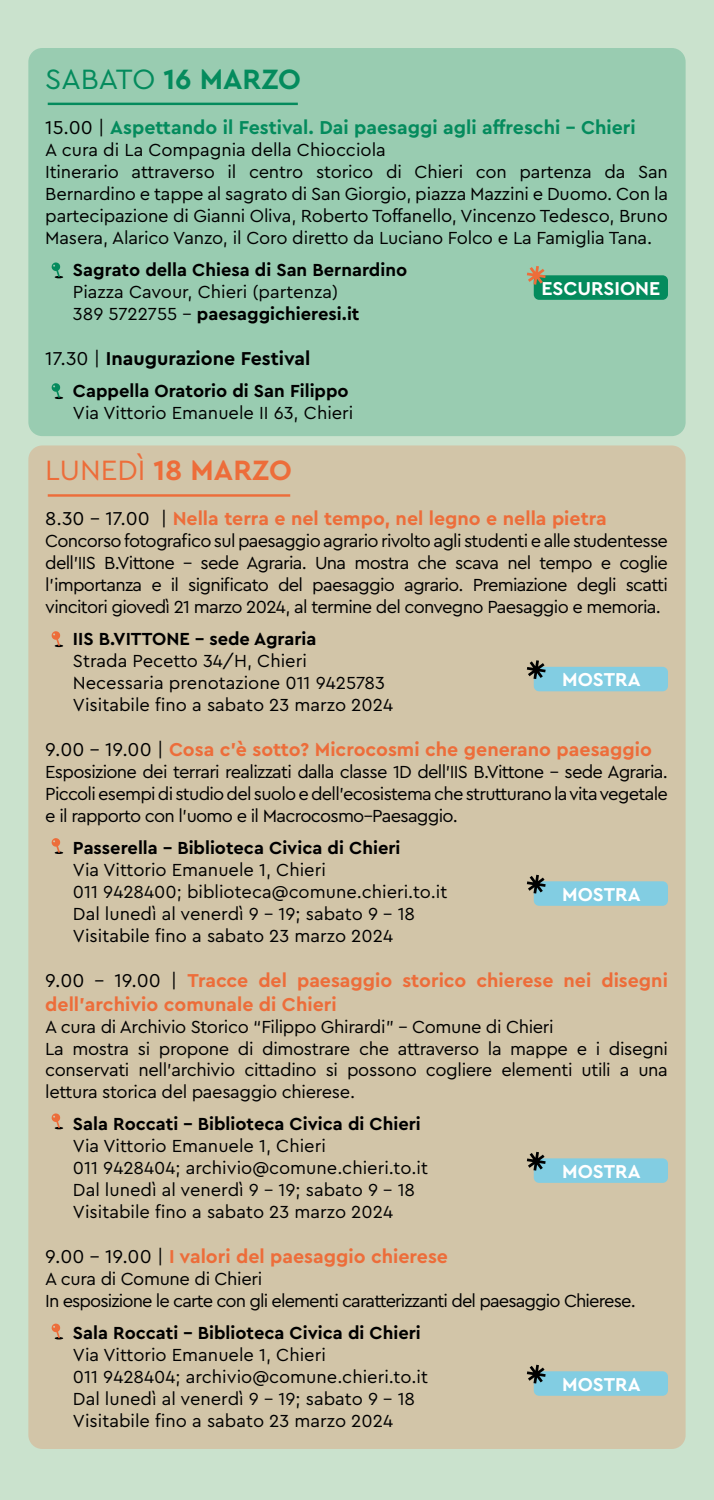
<style>
.page{position:relative;width:714px;height:1500px;background:#cae2cd}
.page>*{position:absolute;margin:0;border:0;box-sizing:border-box;transform-origin:0 0}
.t1{font:700 29.25px "Cera Pro";color:#048b5d}
.t2{font:700 29.25px "Cera Pro";color:#ed6d3a}
.t3{font:700 19.5px/23.4px "Cera Pro";color:#ed6d3a}
.t4{font:700 19.5px "Cera Pro";color:#048b5d}
.t5{font:700 19.5px "Cera Pro";color:#fff}
.t6{font:700 19.5px "Cera Pro";color:#000}
.t7{font:18.3px/21.9px "Cera Pro";letter-spacing:-.01em;color:#000}
.t8{font:700 18.3px "Cera Pro";color:#000}
.t9{font:18.3px/21.9px "Cera Pro";letter-spacing:-.05em;color:#000}
.s1{font-weight:400}
.s2{font-weight:400;color:#000}
.s3{font-weight:700}
</style>
<div class="page">
<div style="left:28px;top:48px;width:658px;height:388px;background:#99ccb1;border-radius:14px"></div>
<div style="left:28px;top:445px;width:658px;height:1004px;background:#d2c5a8;border-radius:14px"></div>
<div style="left:534px;top:275px;width:134px;height:25px;background:#048b5d;border-radius:5px"></div>
<svg style="left:527px;top:266px;width:19px;height:19px"></svg>
<div style="left:534px;top:667px;width:134px;height:24px;background:#82cde2;border-radius:5px"></div>
<svg style="left:527px;top:660px;width:19px;height:19px"></svg>
<div style="left:534px;top:881px;width:134px;height:25px;background:#82cde2;border-radius:5px"></div>
<svg style="left:527px;top:875px;width:19px;height:19px"></svg>
<div style="left:534px;top:1158px;width:134px;height:25px;background:#82cde2;border-radius:5px"></div>
<svg style="left:527px;top:1152px;width:19px;height:19px"></svg>
<div style="left:534px;top:1371px;width:134px;height:25px;background:#82cde2;border-radius:5px"></div>
<svg style="left:527px;top:1365px;width:19px;height:19px"></svg>
<hr style="left:48px;top:103px;width:250px;height:2px;background:#048b5d">
<hr style="left:48px;top:494px;width:242px;height:3px;background:#ed6d3a">
<svg style="left:51px;top:262px;width:12px;height:16px"></svg>
<svg style="left:51px;top:631px;width:12px;height:16px"></svg>
<svg style="left:51px;top:838px;width:12px;height:16px"></svg>
<svg style="left:51px;top:1113px;width:12px;height:16px"></svg>
<svg style="left:51px;top:1323px;width:12px;height:16px"></svg>
<svg style="left:51px;top:383px;width:12px;height:16px"></svg>
<h1 class="t1" style="left:45px;top:60px;width:257px"><span class="s1">SABATO</span> 16 MARZO</h1>
<p class="t4" style="left:45px;top:115px;width:592px"><span class="s2">15.00 |</span> Aspettando il Festival. Dai paesaggi agli affreschi - Chieri</p>
<p class="t7" style="left:45px;top:138px;width:624px">A cura di La Compagnia della Chiocciola<br>Itinerario attraverso il centro storico di Chieri con partenza da San Bernardino e tappe al sagrato di San Giorgio, piazza Mazzini e Duomo. Con la partecipazione di Gianni Oliva, Roberto Toffanello, Vincenzo Tedesco, Bruno Masera, Alarico Vanzo, il Coro diretto da Luciano Folco e La Famiglia Tana.</p>
<p class="t8" style="left:73px;top:258px;width:336px">Sagrato della Chiesa di San Bernardino</p>
<p class="t7" style="left:73px;top:280px;width:288px">Piazza Cavour, Chieri (partenza)<br>389 5722755 - <span class="s3">paesaggichieresi.it</span></p>
<p class="t6" style="left:45px;top:346px;width:267px"><span class="s1">17.30 |</span> Inaugurazione Festival</p>
<p class="t8" style="left:73px;top:379px;width:277px">Cappella Oratorio di San Filippo</p>
<p class="t7" style="left:73px;top:401px;width:282px">Via Vittorio Emanuele II 63, Chieri</p>
<h1 class="t2" style="left:45px;top:451px;width:248px"><span class="s1">LUNEDÌ</span> 18 MARZO</h1>
<p class="t3" style="left:45px;top:506px;width:563px"><span class="s2">8.30 - 17.00 |</span> Nella terra e nel tempo, nel legno e nella pietra</p>
<p class="t7" style="left:45px;top:529px;width:624px;text-align:justify">Concorso fotografico sul paesaggio agrario rivolto agli studenti e alle studentesse dell’IIS B.Vittone - sede Agraria. Una mostra che scava nel tempo e coglie l’importanza e il significato del paesaggio agrario. Premiazione degli scatti vincitori giovedì 21 marzo 2024, al termine del convegno Paesaggio e memoria.</p>
<p class="t8" style="left:73px;top:627px;width:245px">IIS B.VITTONE – sede Agraria</p>
<p class="t7" style="left:73px;top:649px;width:322px">Strada Pecetto 34/H, Chieri<br>Necessaria prenotazione 011 9425783<br>Visitabile fino a sabato 23 marzo 2024</p>
<p class="t3" style="left:45px;top:737px;width:608px"><span class="s2">9.00 - 19.00 |</span> Cosa c’è sotto? Microcosmi che generano paesaggio</p>
<p class="t7" style="left:45px;top:760px;width:624px;text-align:justify">Esposizione dei terrari realizzati dalla classe 1D dell’IIS B.Vittone - sede Agraria.<br>Piccoli esempi di studio del suolo e dell’ecosistema che strutturano la vita vegetale e il rapporto con l’uomo e il Macrocosmo–Paesaggio.</p>
<p class="t8" style="left:73px;top:836px;width:329px">Passerella - Biblioteca Civica di Chieri</p>
<p class="t7" style="left:73px;top:858px;width:376px">Via Vittorio Emanuele 1, Chieri<br>011 9428400; biblioteca@comune.chieri.to.it Dal lunedì al venerdì 9 - 19; sabato 9 - 18<br>Visitabile fino a sabato 23 marzo 2024</p>
<p class="t3" style="left:45px;top:968px;width:624px"><span class="s2">9.00 - 19.00 |</span> Tracce del paesaggio storico chierese nei disegni dell’archivio comunale di Chieri</p>
<p class="t7" style="left:45px;top:1015px;width:624px">A cura di Archivio Storico “Filippo Ghirardi” - Comune di Chieri<br>La mostra si propone di dimostrare che attraverso la mappe e i disegni conservati nell’archivio cittadino si possono cogliere elementi utili a una lettura storica del paesaggio chierese.</p>
<p class="t8" style="left:73px;top:1112px;width:349px">Sala Roccati - Biblioteca Civica di Chieri</p>
<p class="t7" style="left:73px;top:1134px;width:356px">Via Vittorio Emanuele 1, Chieri<br>011 9428404; archivio@comune.chieri.to.it Dal lunedì al venerdì 9 - 19; sabato 9 - 18<br>Visitabile fino a sabato 23 marzo 2024</p>
<p class="t3" style="left:45px;top:1244px;width:404px"><span class="s2">9.00 - 19.00 |</span> I valori del paesaggio chierese</p>
<p class="t9" style="left:45px;top:1268px;width:592px">A cura di Comune di Chieri<br>In esposizione le carte con gli elementi caratterizzanti del paesaggio Chierese.</p>
<p class="t8" style="left:73px;top:1321px;width:349px">Sala Roccati - Biblioteca Civica di Chieri</p>
<p class="t7" style="left:73px;top:1343px;width:356px">Via Vittorio Emanuele 1, Chieri<br>011 9428404; archivio@comune.chieri.to.it Dal lunedì al venerdì 9 - 19; sabato 9 - 18<br>Visitabile fino a sabato 23 marzo 2024</p>
<p class="t5" style="left:541px;top:275px;width:121px">ESCURSIONE</p>
<p class="t5" style="left:562px;top:667px;width:80px">MOSTRA</p>
<p class="t5" style="left:562px;top:881px;width:80px">MOSTRA</p>
<p class="t5" style="left:562px;top:1158px;width:80px">MOSTRA</p>
<p class="t5" style="left:562px;top:1371px;width:80px">MOSTRA</p>
</div>
